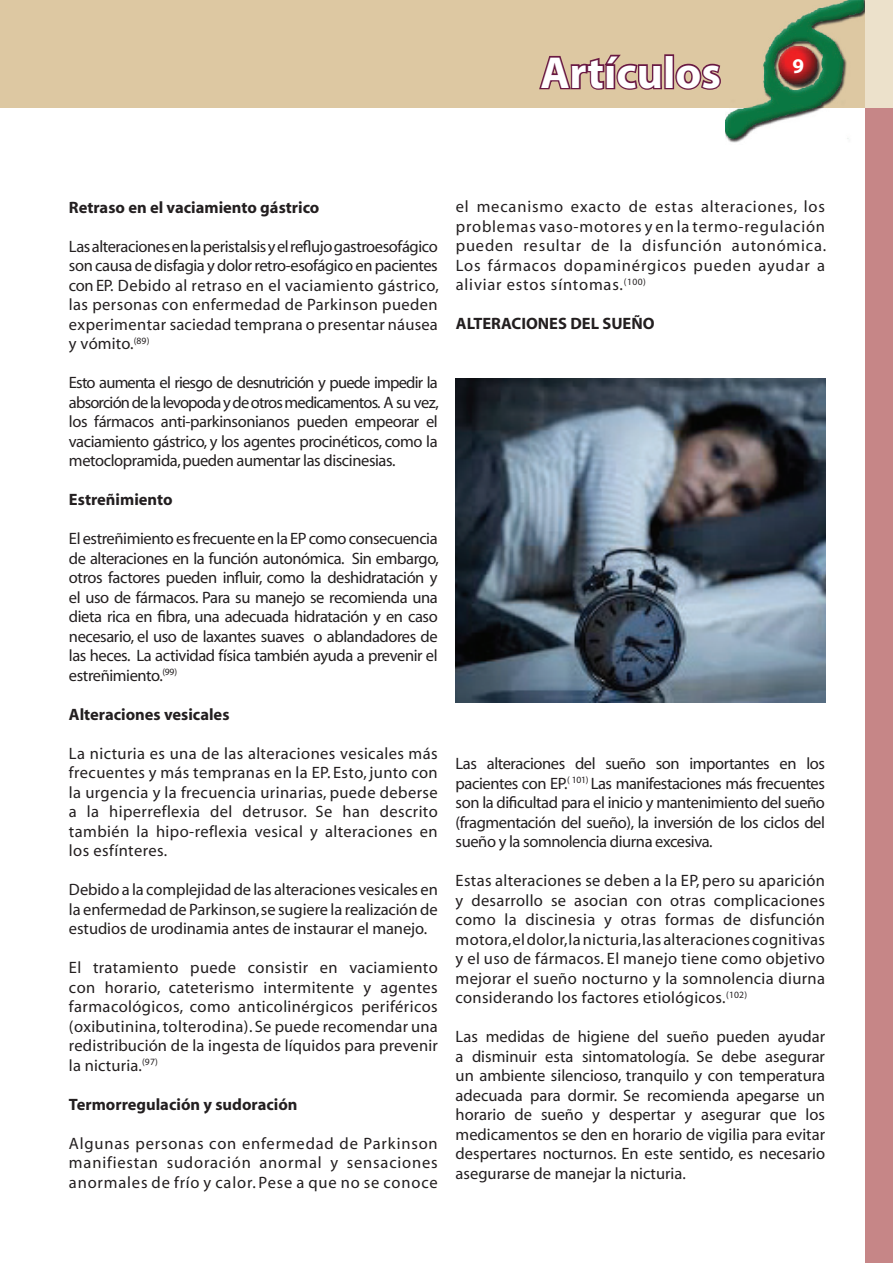
<style>
.page{position:relative;width:893px;height:1263px;background:#fff}
.page>*{position:absolute;margin:0;border:0;box-sizing:border-box;transform-origin:0 0}
.t1{font:700 45px "Myriad";color:#fff}
.t2{font:700 21px "Myriad";color:#fff}
.t3{font:16.5px/19.5px "Myriad";letter-spacing:.01em;color:#231f20;text-align:justify}
.t4{font:700 16.5px "Myriad";color:#231f20}
</style>
<div class="page">
<div style="left:0;top:0;width:893px;height:108px;background:#ddc8a2"></div>
<img style="left:725px;top:0;width:140px;height:143px">
<svg style="left:539px;top:54px;width:123px;height:36px"></svg>
<div style="left:664px;top:54px;width:10px;height:35px;border:3px solid #691942"></div>
<svg style="left:674px;top:62px;width:47px;height:28px"></svg>
<div style="left:865px;top:0;width:28px;height:108px;background:#ece1cb"></div>
<div style="left:865px;top:108px;width:28px;height:1155px;background:#c68687"></div>
<img style="left:455px;top:378px;width:370px;height:324px">
<h1 class="t1" style="left:540px;top:49px;width:182px">Artículos</h1>
<p class="t2" style="left:792px;top:55px;width:13px">9</p>
<p class="t4" style="left:69px;top:199px;width:252px">Retraso en el vaciamiento gástrico</p>
<p class="t3" style="left:69px;top:237px;width:371px">Las alteraciones en la peristalsis y el reflujo gastroesofágico son causa de disfagia y dolor retro-esofágico en pacientes con EP. Debido al retraso en el vaciamiento gástrico, las personas con enfermedad de Parkinson pueden experimentar saciedad temprana o presentar náusea y vómito.<sup>(89)</sup></p>
<p class="t3" style="left:69px;top:374px;width:371px">Esto aumenta el riesgo de desnutrición y puede impedir la absorción de la levopoda y de otros medicamentos. A su vez, los fármacos anti-parkinsonianos pueden empeorar el vaciamiento gástrico, y los agentes procinéticos, como la metoclopramida, pueden aumentar las discinesias.</p>
<p class="t4" style="left:69px;top:491px;width:105px">Estreñimiento</p>
<p class="t3" style="left:69px;top:530px;width:371px">El estreñimiento es frecuente en la EP como consecuencia de alteraciones en la función autonómica. Sin embargo, otros factores pueden influir, como la deshidratación y el uso de fármacos. Para su manejo se recomienda una dieta rica en fibra, una adecuada hidratación y en caso necesario, el uso de laxantes suaves o ablandadores de las heces. La actividad física también ayuda a prevenir el estreñimiento.<sup>(99)</sup></p>
<p class="t4" style="left:69px;top:706px;width:162px">Alteraciones vesicales</p>
<p class="t3" style="left:69px;top:744px;width:370px">La nicturia es una de las alteraciones vesicales más frecuentes y más tempranas en la EP. Esto, junto con la urgencia y la frecuencia urinarias, puede deberse a la hiperreflexia del detrusor. Se han descrito también la hipo-reflexia vesical y alteraciones en los esfínteres.</p>
<p class="t3" style="left:69px;top:881px;width:370px">Debido a la complejidad de las alteraciones vesicales en la enfermedad de Parkinson, se sugiere la realización de estudios de urodinamia antes de instaurar el manejo.</p>
<p class="t3" style="left:69px;top:959px;width:370px">El tratamiento puede consistir en vaciamiento con horario, cateterismo intermitente y agentes farmacológicos, como anticolinérgicos periféricos (oxibutinina, tolterodina). Se puede recomendar una redistribución de la ingesta de líquidos para prevenir la nicturia.<sup>(97)</sup></p>
<p class="t4" style="left:69px;top:1096px;width:230px">Termorregulación y sudoración</p>
<p class="t3" style="left:69px;top:1134px;width:370px">Algunas personas con enfermedad de Parkinson manifiestan sudoración anormal y sensaciones anormales de frío y calor. Pese a que no se conoce</p>
<p class="t3" style="left:456px;top:198px;width:372px">el mecanismo exacto de estas alteraciones, los problemas vaso-motores y en la termo-regulación pueden resultar de la disfunción autonómica.<br>Los fármacos dopaminérgicos pueden ayudar a aliviar estos síntomas.<sup>(100)</sup></p>
<p class="t4" style="left:456px;top:315px;width:200px">ALTERACIONES DEL SUEÑO</p>
<p class="t3" style="left:456px;top:754px;width:371px">Las alteraciones del sueño son importantes en los pacientes con EP.<sup>(</sup> <sup>101)</sup> Las manifestaciones más frecuentes son la dificultad para el inicio y mantenimiento del sueño (fragmentación del sueño), la inversión de los ciclos del sueño y la somnolencia diurna excesiva.</p>
<p class="t3" style="left:456px;top:871px;width:371px">Estas alteraciones se deben a la EP, pero su aparición y desarrollo se asocian con otras complicaciones como la discinesia y otras formas de disfunción motora, el dolor, la nicturia, las alteraciones cognitivas y el uso de fármacos. El manejo tiene como objetivo mejorar el sueño nocturno y la somnolencia diurna considerando los factores etiológicos.<sup>(102)</sup></p>
<p class="t3" style="left:456px;top:1027px;width:371px">Las medidas de higiene del sueño pueden ayudar a disminuir esta sintomatología. Se debe asegurar un ambiente silencioso, tranquilo y con temperatura adecuada para dormir. Se recomienda apegarse un horario de sueño y despertar y asegurar que los medicamentos se den en horario de vigilia para evitar despertares nocturnos. En este sentido, es necesario asegurarse de manejar la nicturia.</p>
</div>
